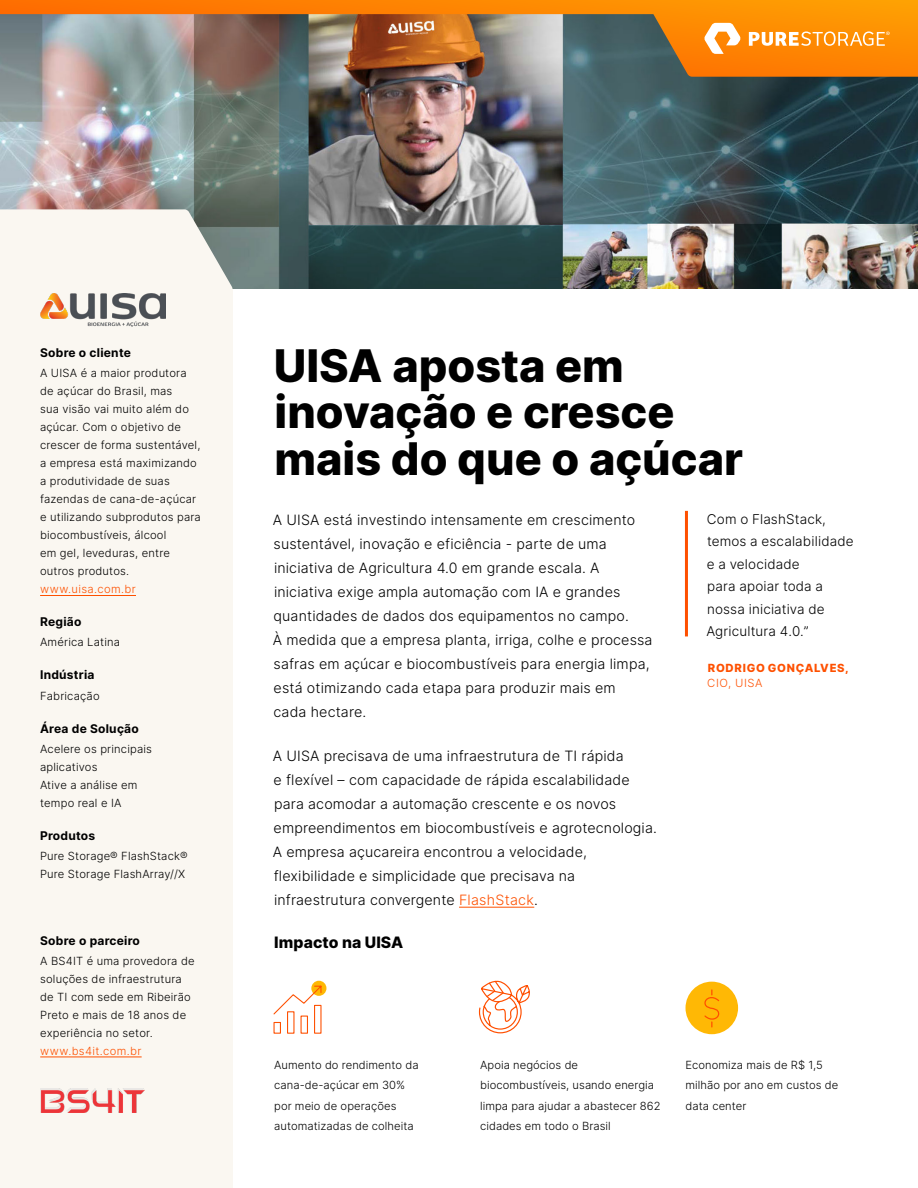
<style>
.page{position:relative;width:918px;height:1188px;background:#fff}
.page>*{position:absolute;margin:0;border:0;box-sizing:border-box;transform-origin:0 0}
.t1{font:800 45px/46.5px "Inter";color:#000}
.t2{font:800 15.75px "Inter";letter-spacing:.005em;color:#000}
.t3{font:300 14.25px/24px "Inter";letter-spacing:.01em;color:#000}
.t4{font:300 13.5px/22.5px "Inter";letter-spacing:.01em;color:#000}
.t5{font:700 12px "Inter";letter-spacing:.02em;color:#000}
.t6{font:300 11.25px/18px "Inter";letter-spacing:.015em;color:#000}
.t7{font:300 11.25px "Inter";letter-spacing:.04em;color:#fe5000}
.t8{font:800 11.25px "Inter";letter-spacing:.06em;color:#fe5000}
.s1{color:#fe5000}
</style>
<div class="page">
<img style="left:0;top:77px;width:918px;height:212px">
<div style="left:0;top:209px;width:233px;height:979px;background:#faf7f1"></div>
<img style="left:0;top:0;width:918px;height:77px">
<svg style="left:704px;top:23px;width:37px;height:31px"></svg>
<svg style="left:749px;top:31px;width:141px;height:15px"></svg>
<div style="left:311px;top:981px;width:15px;height:15px;background:#feb804;border-radius:50%"></div>
<svg style="left:273px;top:985px;width:50px;height:49px"></svg>
<hr style="left:459px;top:907px;width:75px;height:1px;background:#fe5000">
<hr style="left:685px;top:511px;width:3px;height:125px;background:#fe5000">
<hr style="left:40px;top:1057px;width:102px;height:1px;background:#fe5000">
<hr style="left:40px;top:595px;width:96px;height:1px;background:#fe5000">
<img style="left:40px;top:293px;width:126px;height:34px">
<img style="left:40px;top:1089px;width:105px;height:24px">
<svg style="left:478px;top:980px;width:52px;height:54px"></svg>
<div style="left:686px;top:982px;width:52px;height:52px;background:#ffb805;border-radius:50%"></div>
<svg style="left:704px;top:989px;width:16px;height:39px"></svg>
<p class="t5" style="left:40px;top:344px;width:92px">Sobre o cliente</p>
<p class="t6" style="left:40px;top:364px;width:162px">A UISA é a maior produtora de açúcar do Brasil, mas<br>sua visão vai muito além do açúcar. Com o objetivo de crescer de forma sustentável, a empresa está maximizando a produtividade de suas fazendas de cana-de-açúcar e utilizando subprodutos para biocombustíveis, álcool<br>em gel, leveduras, entre outros produtos.</p>
<p class="t7" style="left:40px;top:581px;width:97px">www.uisa.com.br</p>
<p class="t5" style="left:40px;top:613px;width:43px">Região</p>
<p class="t6" style="left:40px;top:633px;width:82px">América Latina</p>
<p class="t5" style="left:40px;top:666px;width:56px">Indústria</p>
<p class="t6" style="left:40px;top:686px;width:61px">Fabricação</p>
<p class="t5" style="left:40px;top:719px;width:100px">Área de Solução</p>
<p class="t6" style="left:40px;top:740px;width:113px">Acelere os principais aplicativos<br>Ative a análise em tempo real e IA</p>
<p class="t5" style="left:40px;top:827px;width:57px">Produtos</p>
<p class="t6" style="left:40px;top:847px;width:149px">Pure Storage® FlashStack®<br>Pure Storage FlashArray//X</p>
<p class="t5" style="left:40px;top:931px;width:101px">Sobre o parceiro</p>
<p class="t6" style="left:40px;top:951px;width:156px">A BS4IT é uma provedora de soluções de infraestrutura de TI com sede em Ribeirão<br>Preto e mais de 18 anos de experiência no setor.</p>
<p class="t7" style="left:40px;top:1043px;width:103px">www.bs4it.com.br</p>
<h1 class="t1" style="left:274px;top:341px;width:471px">UISA aposta em inovação e cresce mais do que o açúcar</h1>
<p class="t3" style="left:273px;top:507px;width:381px">A UISA está investindo intensamente em crescimento sustentável, inovação e eficiência - parte de uma iniciativa de Agricultura 4.0 em grande escala. A iniciativa exige ampla automação com IA e grandes quantidades de dados dos equipamentos no campo.<br>À medida que a empresa planta, irriga, colhe e processa safras em açúcar e biocombustíveis para energia limpa, está otimizando cada etapa para produzir mais em<br>cada hectare.</p>
<p class="t3" style="left:273px;top:744px;width:386px">A UISA precisava de uma infraestrutura de TI rápida<br>e flexível – com capacidade de rápida escalabilidade para acomodar a automação crescente e os novos empreendimentos em biocombustíveis e agrotecnologia.<br>A empresa açucareira encontrou a velocidade, flexibilidade e simplicidade que precisava na infraestrutura convergente <span class="s1">FlashStack</span>.</p>
<h2 class="t2" style="left:274px;top:931px;width:130px">Impacto na UISA</h2>
<p class="t4" style="left:706px;top:508px;width:149px">Com o FlashStack, temos a escalabilidade e a velocidade<br>para apoiar toda a nossa iniciativa de<br>Agricultura 4.0.”</p>
<p class="t8" style="left:708px;top:659px;width:142px">RODRIGO GONҪALVES,</p>
<p class="t7" style="left:707px;top:675px;width:57px">CIO, UISA</p>
<p class="t6" style="left:274px;top:1055px;width:146px;line-height:20.2px">Aumento do rendimento da cana-de-açúcar em 30% por meio de operações automatizadas de colheita</p>
<p class="t6" style="left:480px;top:1055px;width:182px;line-height:20.2px">Apoia negócios de biocombustíveis, usando energia limpa para ajudar a abastecer 862 cidades em todo o Brasil</p>
<p class="t6" style="left:686px;top:1055px;width:154px;line-height:20.2px">Economiza mais de R$ 1,5 milhão por ano em custos de data center</p>
</div>
